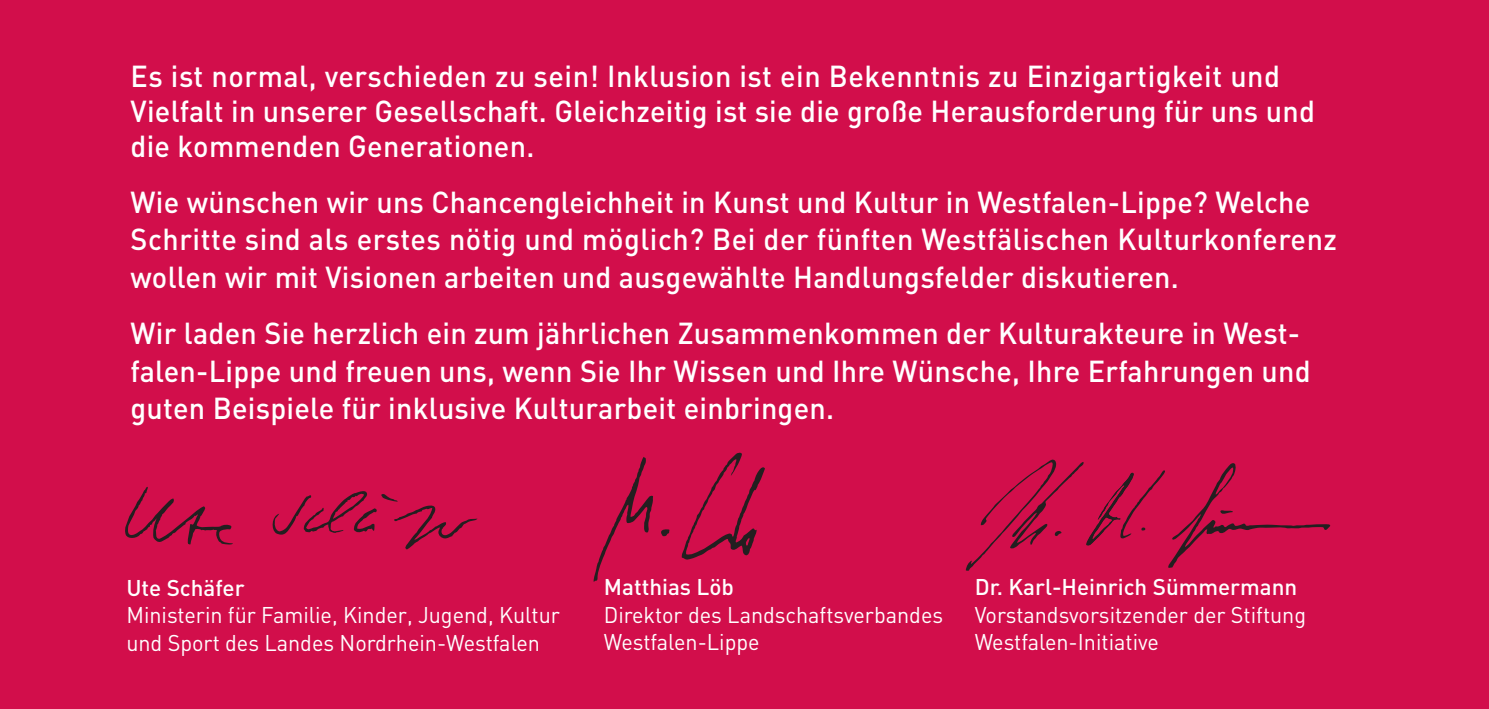
<style>
.page{position:relative;width:1489px;height:709px;background:#fff}
.page>*{position:absolute;margin:0;border:0;box-sizing:border-box;transform-origin:0 0}
.t1{font:500 30px/37.5px "FFDIN";letter-spacing:.01em;color:#fff;scale:.96 1}
.t2{font:22.5px/27.5px "FFDIN";color:#fff;scale:.96 1}
.t3{font:500 22.5px "FFDIN";color:#fff}
</style>
<div class="page">
<div style="left:0;top:0;width:1488px;height:709px;background:#d20e4b"></div>
<svg style="left:965px;top:459px;width:364px;height:111px"></svg>
<svg style="left:593px;top:452px;width:172px;height:129px"></svg>
<svg style="left:125px;top:487px;width:108px;height:58px"></svg>
<svg style="left:272px;top:491px;width:205px;height:58px"></svg>
<p class="t1" style="left:130px;top:62px;width:1235px;line-height:35px">Es ist normal, verschieden zu sein! Inklusion ist ein Bekenntnis zu Einzigartigkeit und<br>Vielfalt in unserer Gesellschaft. Gleichzeitig ist sie die große Herausforderung für uns und die kommenden Generationen.</p>
<p class="t1" style="left:130px;top:187px;width:1258px">Wie wünschen wir uns Chancengleichheit in Kunst und Kultur in Westfalen-Lippe? Welche<br>Schritte sind als erstes nötig und möglich? Bei der fünften Westfälischen Kulturkonferenz wollen wir mit Visionen arbeiten und ausgewählte Handlungsfelder diskutieren.</p>
<p class="t1" style="left:130px;top:318px;width:1230px">Wir laden Sie herzlich ein zum jährlichen Zusammenkommen der Kulturakteure in West - falen-Lippe und freuen uns, wenn Sie Ihr Wissen und Ihre Wünsche, Ihre Erfahrungen und guten Beispiele für inklusive Kulturarbeit einbringen.</p>
<p class="t3" style="left:126px;top:579px;width:120px">Ute Schäfer</p>
<p class="t2" style="left:126px;top:604px;width:453px">Ministerin für Familie, Kinder, Jugend, Kultur und Sport des Landes Nordrhein-Westfalen</p>
<p class="t3" style="left:604px;top:579px;width:132px">Matthias Löb</p>
<p class="t2" style="left:604px;top:603px;width:355px">Direktor des Landschaftsverbandes<br>Westfalen-Lippe</p>
<p class="t3" style="left:974px;top:579px;width:324px">Dr. Karl-Heinrich Sümmermann</p>
<p class="t2" style="left:974px;top:603px;width:347px">Vorstandsvorsitzender der Stiftung<br>Westfalen-Initiative</p>
</div>
